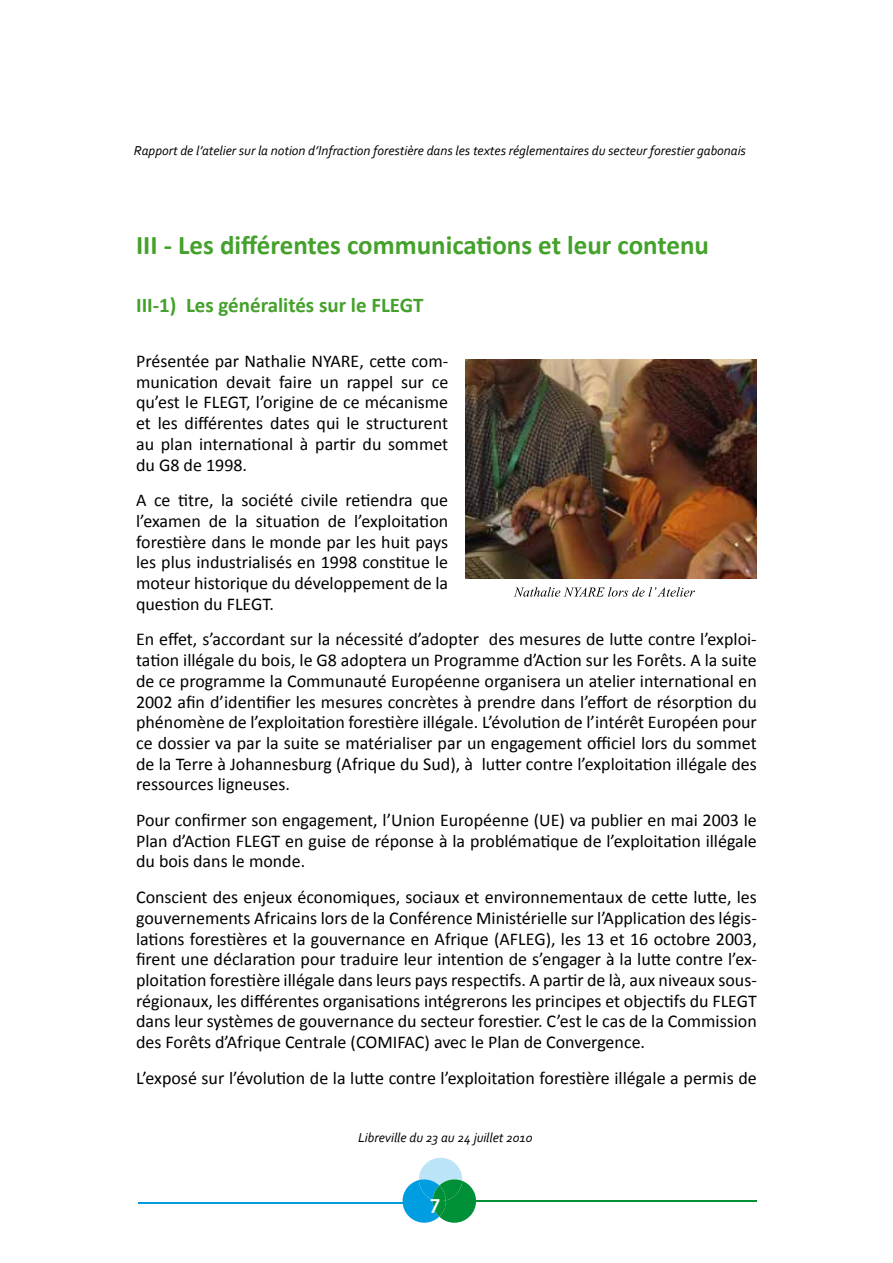
<style>
.page{position:relative;width:893px;height:1263px;background:#fff}
.page>*{position:absolute;margin:0;border:0;box-sizing:border-box;transform-origin:0 0}
.t1{font:700 27px "Calibri";color:#44a12b}
.t2{font:700 21px "Calibri";color:#44a12b}
.t3{font:700 21px "Corbel";color:#fff}
.t4{font:18px/20.7px "Calibri";color:#000;text-align:justify}
.t5{font:italic 13.5px "Corbel";color:#000}
</style>
<div class="page">
<img style="left:465px;top:360px;width:292px;height:218px">
<hr style="left:138px;top:1202px;width:265px;height:1px;background:#009ee0">
<svg style="left:403px;top:1158px;width:73px;height:65px"></svg>
<hr style="left:476px;top:1200px;width:281px;height:2px;background:#009037">
<svg style="left:514px;top:587px;width:181px;height:10px"></svg>
<p class="t5" style="left:134px;top:142px;width:614px">Rapport de l’atelier sur la notion d’Infraction forestière dans les textes réglementaires du secteur forestier gabonais</p>
<h1 class="t1" style="left:136px;top:228px;width:574px">III - Les différentes communications et leur contenu</h1>
<p class="t2" style="left:136px;top:292px;width:289px">III-1) Les généralités sur le FLEGT</p>
<p class="t4" style="left:136px;top:350px;width:314px">Présentée par Nathalie NYARE, cette com&shy;munication devait faire un rappel sur ce qu’est le FLEGT, l’origine de ce mécanisme et les différentes dates qui le structurent au plan international à partir du sommet du G8 de 1998.</p>
<p class="t4" style="left:136px;top:489px;width:314px">A ce titre, la société civile retiendra que l’examen de la situation de l’exploitation forestière dans le monde par les huit pays les plus industrialisés en 1998 constitue le moteur historique du développement de la question du FLEGT.</p>
<p class="t4" style="left:136px;top:628px;width:622px">En effet, s’accordant sur la nécessité d’adopter des mesures de lutte contre l’exploi&shy;tation illégale du bois, le G8 adoptera un Programme d’Action sur les Forêts. A la suite de ce programme la Communauté Européenne organisera un atelier international en 2002 afin d’identifier les mesures concrètes à prendre dans l’effort de résorption du phénomène de l’exploitation forestière illégale. L’évolution de l’intérêt Européen pour ce dossier va par la suite se matérialiser par un engagement officiel lors du sommet de la Terre à Johannesburg (Afrique du Sud), à lutter contre l’exploitation illégale des ressources ligneuses.</p>
<p class="t4" style="left:136px;top:809px;width:622px">Pour confirmer son engagement, l’Union Européenne (UE) va publier en mai 2003 le Plan d’Action FLEGT en guise de réponse à la problématique de l’exploitation illégale du bois dans le monde.</p>
<p class="t4" style="left:136px;top:886px;width:622px">Conscient des enjeux économiques, sociaux et environnementaux de cette lutte, les gouvernements Africains lors de la Conférence Ministérielle sur l’Application des légis&shy;lations forestières et la gouvernance en Afrique (AFLEG), les 13 et 16 octobre 2003, firent une déclaration pour traduire leur intention de s’engager à la lutte contre l’ex&shy;ploitation forestière illégale dans leurs pays respectifs. A partir de là, aux niveaux sous&shy;régionaux, les différentes organisations intégrerons les principes et objectifs du FLEGT dans leur systèmes de gouvernance du secteur forestier. C’est le cas de la Commission des Forêts d’Afrique Centrale (COMIFAC) avec le Plan de Convergence.</p>
<p class="t4" style="left:136px;top:1066px;width:622px">L’exposé sur l’évolution de la lutte contre l’exploitation forestière illégale a permis de</p>
<p class="t5" style="left:358px;top:1129px;width:176px">Libreville du 23 au 24 juillet 2010</p>
<p class="t3" style="left:430px;top:1189px;width:12px">7</p>
</div>
